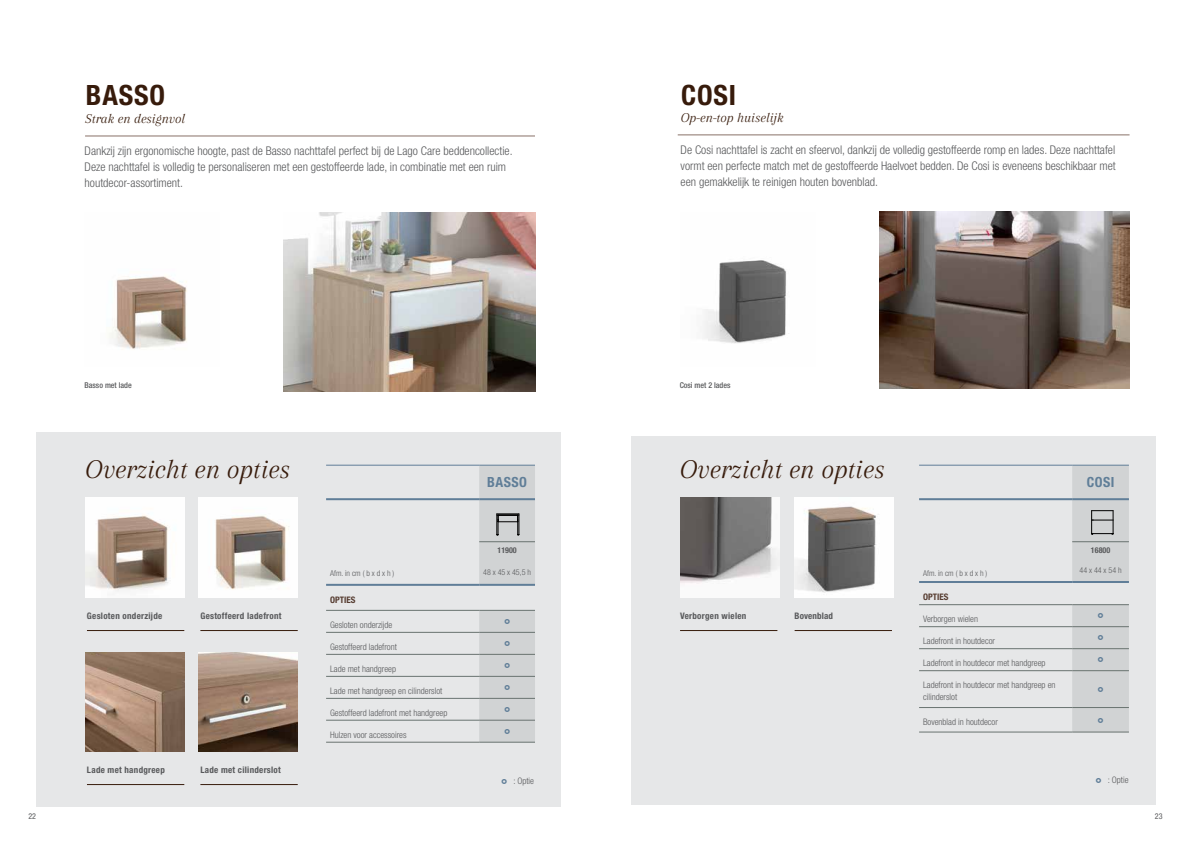
<style>
.page{position:relative;width:1191px;height:842px;background:#fff}
.page>*{position:absolute;margin:0;border:0;box-sizing:border-box;transform-origin:0 0}
.t1{font:italic 28px "Arapey";color:#371b0b}
.t2{font:700 condensed 28px "Helvetica Neue LT Std";letter-spacing:.03em;color:#371b0b}
.t3{font:italic 14px "Arapey";color:#371b0b}
.t4{font:700 condensed 14px "Helvetica Neue LT Std";letter-spacing:.03em;color:#607e98}
.t5{font:300 condensed 12px/16px "Helvetica Neue LT Std";color:#58595b;text-align:justify}
.t6{font:300 condensed 9px/12px "Helvetica Neue LT Std";color:#58595b}
.t7{font:700 condensed 9px "Helvetica Neue LT Std";letter-spacing:.03em;color:#58595b}
.t8{font:700 condensed 9px "Helvetica Neue LT Std";color:#553b2f}
.t9{font:700 condensed 9px "Helvetica Neue LT Std";letter-spacing:.01em;color:#58595b}
.t10{font:300 condensed 8px "Helvetica Neue LT Std";color:#58595b}
.t11{font:500 condensed 8px "Helvetica Neue LT Std";color:#58595b}
.t12{font:700 condensed 8px "Helvetica Neue LT Std";color:#58595b}
.t13{font:condensed 8px "Helvetica Neue LT Std";color:#58595b}
</style>
<div class="page">
<div style="left:36px;top:432px;width:524px;height:374px;background:#e6e7e8"></div>
<div style="left:631px;top:436px;width:525px;height:368px;background:#e6e7e8"></div>
<img style="left:283px;top:212px;width:252px;height:179px">
<img style="left:109px;top:276px;width:78px;height:73px">
<img style="left:703px;top:260px;width:86px;height:84px">
<img style="left:879px;top:212px;width:250px;height:176px">
<img style="left:794px;top:498px;width:99px;height:99px">
<img style="left:680px;top:498px;width:100px;height:99px">
<img style="left:198px;top:498px;width:100px;height:99px">
<img style="left:85px;top:498px;width:99px;height:99px">
<img style="left:199px;top:652px;width:99px;height:99px">
<img style="left:85px;top:652px;width:99px;height:99px">
<hr style="left:677px;top:135px;width:452px;height:1px;background:#887167">
<hr style="left:85px;top:136px;width:450px;height:1px;background:#887167">
<hr style="left:326px;top:610px;width:153px;height:1px;background:#697370">
<hr style="left:326px;top:632px;width:153px;height:1px;background:#697370">
<hr style="left:326px;top:654px;width:153px;height:1px;background:#697370">
<hr style="left:326px;top:676px;width:153px;height:1px;background:#697370">
<hr style="left:326px;top:698px;width:153px;height:1px;background:#697370">
<hr style="left:326px;top:720px;width:153px;height:1px;background:#697370">
<hr style="left:326px;top:742px;width:153px;height:1px;background:#697370">
<hr style="left:479px;top:742px;width:56px;height:1px;background:#697370">
<hr style="left:326px;top:584px;width:153px;height:2px;background:#607e98">
<hr style="left:326px;top:465px;width:153px;height:1px;background:#607e98">
<hr style="left:326px;top:498px;width:153px;height:2px;background:#607e98">
<hr style="left:919px;top:604px;width:153px;height:1px;background:#697370">
<hr style="left:919px;top:626px;width:153px;height:1px;background:#697370">
<hr style="left:919px;top:648px;width:153px;height:1px;background:#697370">
<hr style="left:919px;top:670px;width:153px;height:1px;background:#697370">
<hr style="left:919px;top:707px;width:153px;height:1px;background:#697370">
<hr style="left:919px;top:732px;width:153px;height:1px;background:#697370">
<hr style="left:1072px;top:732px;width:57px;height:1px;background:#697370">
<hr style="left:919px;top:581px;width:153px;height:2px;background:#607e98">
<hr style="left:919px;top:465px;width:153px;height:1px;background:#607e98">
<hr style="left:919px;top:498px;width:153px;height:2px;background:#607e98">
<hr style="left:200px;top:630px;width:98px;height:1px;background:#371b0b">
<hr style="left:87px;top:630px;width:97px;height:1px;background:#371b0b">
<hr style="left:200px;top:784px;width:98px;height:1px;background:#371b0b">
<hr style="left:87px;top:784px;width:97px;height:1px;background:#371b0b">
<hr style="left:794px;top:630px;width:98px;height:1px;background:#371b0b">
<hr style="left:680px;top:630px;width:97px;height:1px;background:#371b0b">
<svg style="left:479px;top:465px;width:56px;height:277px"></svg>
<svg style="left:1072px;top:465px;width:57px;height:267px"></svg>
<h1 class="t2" style="left:86px;top:78px;width:81px">BASSO</h1>
<p class="t3" style="left:85px;top:111px;width:101px">Strak en designvol</p>
<p class="t5" style="left:85px;top:142px;width:429px;text-align:left">Dankzij zijn ergonomische hoogte, past de Basso nachttafel perfect bij de Lago Care beddencollectie.<br>Deze nachttafel is volledig te personaliseren met een gestoffeerde lade, in combinatie met een ruim houtdecor-assortiment.</p>
<p class="t11" style="left:85px;top:380px;width:49px">Basso met lade</p>
<h1 class="t2" style="left:681px;top:78px;width:56px">COSI</h1>
<p class="t3" style="left:681px;top:110px;width:104px">Op-en-top huiselijk</p>
<p class="t5" style="left:680px;top:142px;width:437px">De Cosi nachttafel is zacht en sfeervol, dankzij de volledig gestoffeerde romp en lades. Deze nachttafel vormt een perfecte match met de gestoffeerde Haelvoet bedden. De Cosi is eveneens beschikbaar met een gemakkelijk te reinigen houten bovenblad.</p>
<p class="t11" style="left:679px;top:380px;width:52px">Cosi met 2 lades</p>
<h1 class="t1" style="left:85px;top:454px;width:206px">Overzicht en opties</h1>
<h1 class="t1" style="left:679px;top:454px;width:206px">Overzicht en opties</h1>
<p class="t4" style="left:487px;top:474px;width:41px">BASSO</p>
<p class="t7" style="left:87px;top:610px;width:77px">Gesloten onderzijde</p>
<p class="t7" style="left:200px;top:610px;width:83px">Gestoffeerd ladefront</p>
<p class="t7" style="left:87px;top:764px;width:79px">Lade met handgreep</p>
<p class="t7" style="left:200px;top:764px;width:82px">Lade met cilinderslot</p>
<p class="t12" style="left:497px;top:545px;width:21px">11900</p>
<p class="t10" style="left:330px;top:568px;width:66px">Afm. in cm ( b x d x h )</p>
<p class="t10" style="left:483px;top:567px;width:49px">48 x 45 x 45,5 h</p>
<p class="t8" style="left:330px;top:594px;width:27px">OPTIES</p>
<p class="t6" style="left:330px;top:619px;width:64px">Gesloten onderzijde</p>
<p class="t6" style="left:330px;top:641px;width:68px">Gestoffeerd ladefront</p>
<p class="t6" style="left:330px;top:663px;width:67px">Lade met handgreep</p>
<p class="t6" style="left:330px;top:685px;width:114px">Lade met handgreep en cilinderslot</p>
<p class="t6" style="left:330px;top:707px;width:119px">Gestoffeerd ladefront met handgreep</p>
<p class="t6" style="left:330px;top:729px;width:78px">Hulzen voor accessoires</p>
<p class="t6" style="left:513px;top:775px;width:22px">: Optie</p>
<p class="t7" style="left:680px;top:610px;width:68px">Verborgen wielen</p>
<p class="t9" style="left:794px;top:610px;width:40px">Bovenblad</p>
<p class="t4" style="left:1086px;top:474px;width:29px">COSI</p>
<p class="t12" style="left:1091px;top:545px;width:21px">16800</p>
<p class="t10" style="left:923px;top:568px;width:66px">Afm. in cm ( b x d x h )</p>
<p class="t10" style="left:1079px;top:566px;width:44px">44 x 44 x 54 h</p>
<p class="t8" style="left:923px;top:591px;width:27px">OPTIES</p>
<p class="t6" style="left:923px;top:613px;width:56px">Verborgen wielen</p>
<p class="t6" style="left:923px;top:635px;width:73px">Ladefront in houtdecor</p>
<p class="t6" style="left:923px;top:657px;width:124px">Ladefront in houtdecor met handgreep</p>
<p class="t6" style="left:923px;top:679px;width:134px">Ladefront in houtdecor met handgreep en cilinderslot</p>
<p class="t6" style="left:923px;top:716px;width:76px">Bovenblad in houtdecor</p>
<p class="t6" style="left:1107px;top:773px;width:22px">: Optie</p>
<p class="t13" style="left:28px;top:811px;width:9px">22</p>
<p class="t13" style="left:1155px;top:812px;width:9px">23</p>
</div>
